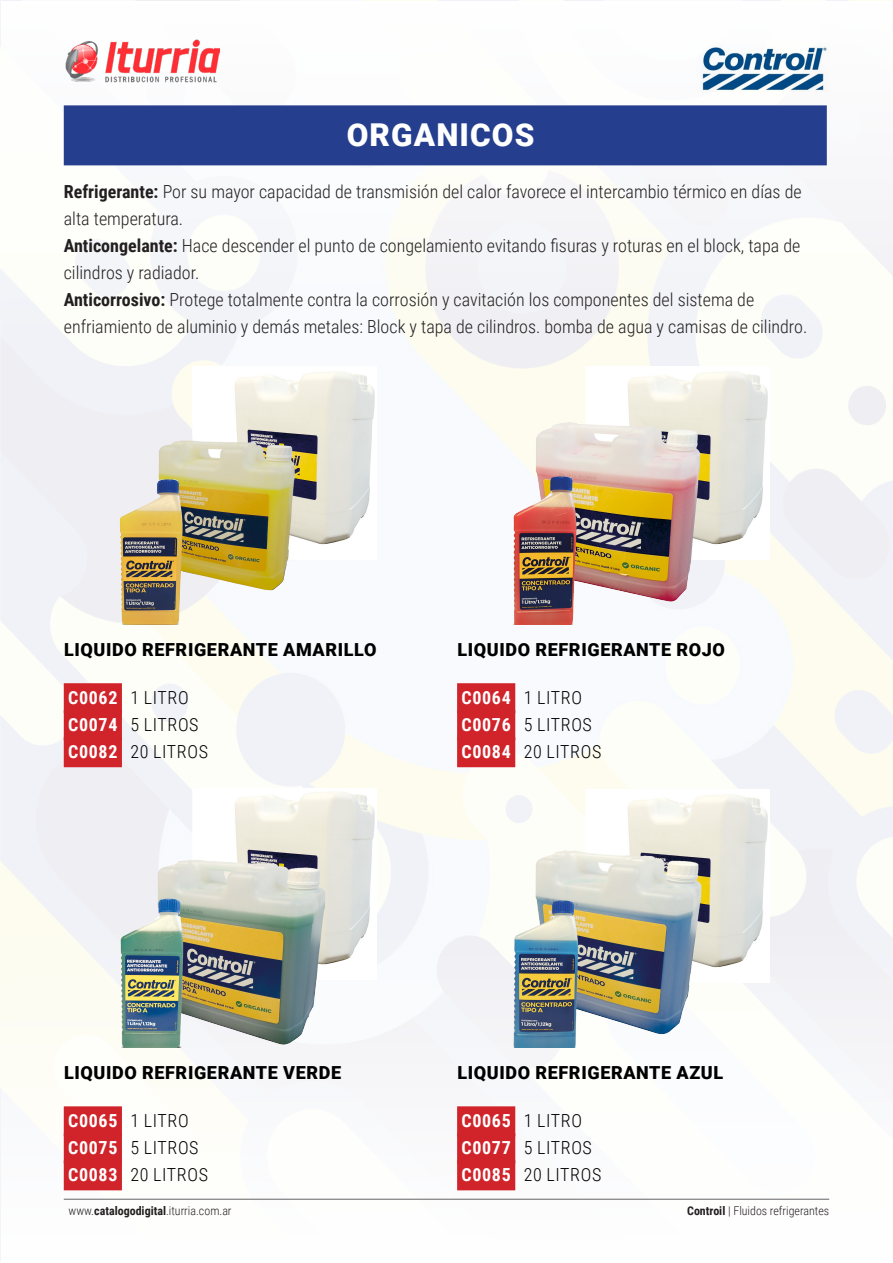
<style>
.page{position:relative;width:893px;height:1263px;background:#fff}
.page>*{position:absolute;margin:0;border:0;box-sizing:border-box;transform-origin:0 0}
.t1{font:900 31.5px "Roboto";letter-spacing:.035em;color:#fff}
.t2{font:300 18px/27px "Roboto Condensed";color:#231f20}
.t3{font:300 18px "Roboto Condensed";letter-spacing:.035em;color:#000}
.t4{font:900 18px "Roboto";letter-spacing:.035em;color:#000}
.t5{font:300 12px "Roboto Condensed";color:#231f20}
.s1{font-weight:700}
.s2{font-weight:700;color:#fff}
</style>
<div class="page">
<hr style="left:64px;top:1199px;width:765px;height:1px;background:#636366">
<img style="left:702px;top:47px;width:125px;height:45px">
<img style="left:65px;top:39px;width:155px;height:44px">
<div style="left:64px;top:683px;width:58px;height:30px;background:#d1232a"></div>
<div style="left:64px;top:710px;width:58px;height:30px;background:#d1232a"></div>
<div style="left:64px;top:737px;width:58px;height:30px;background:#d1232a"></div>
<div style="left:64px;top:105px;width:763px;height:60px;background:#253f8e"></div>
<img style="left:116px;top:366px;width:260px;height:259px">
<div style="left:64px;top:1106px;width:58px;height:30px;background:#d1232a"></div>
<div style="left:64px;top:1133px;width:58px;height:30px;background:#d1232a"></div>
<div style="left:64px;top:1160px;width:58px;height:30px;background:#d1232a"></div>
<img style="left:116px;top:789px;width:260px;height:258px">
<div style="left:457px;top:683px;width:58px;height:30px;background:#d1232a"></div>
<div style="left:457px;top:710px;width:58px;height:30px;background:#d1232a"></div>
<div style="left:457px;top:737px;width:58px;height:30px;background:#d1232a"></div>
<img style="left:510px;top:366px;width:260px;height:259px">
<div style="left:457px;top:1106px;width:58px;height:30px;background:#d1232a"></div>
<div style="left:457px;top:1133px;width:58px;height:30px;background:#d1232a"></div>
<div style="left:457px;top:1160px;width:58px;height:30px;background:#d1232a"></div>
<img style="left:510px;top:789px;width:260px;height:259px">
<p class="t1" style="left:347px;top:113px;width:189px">ORGANICOS</p>
<p class="t2" style="left:64px;top:177px;width:739px"><span class="s1">Refrigerante:</span> Por su mayor capacidad de transmisión del calor favorece el intercambio térmico en días de alta temperatura.</p>
<p class="t2" style="left:64px;top:231px;width:738px"><span class="s1">Anticongelante:</span> Hace descender el punto de congelamiento evitando fisuras y roturas en el block, tapa de cilindros y radiador.</p>
<p class="t2" style="left:64px;top:285px;width:692px"><span class="s1">Anticorrosivo:</span> Protege totalmente contra la corrosión y cavitación los componentes del sistema de</p>
<p class="t2" style="left:64px;top:312px;width:745px">enfriamiento de aluminio y demás metales: Block y tapa de cilindros. bomba de agua y camisas de cilindro.</p>
<p class="t4" style="left:64px;top:637px;width:314px">LIQUIDO REFRIGERANTE AMARILLO</p>
<p class="t3" style="left:68px;top:685px;width:122px"><span class="s2">C0062</span> 1 LITRO</p>
<p class="t3" style="left:68px;top:712px;width:132px"><span class="s2">C0074</span> 5 LITROS</p>
<p class="t3" style="left:68px;top:739px;width:141px"><span class="s2">C0082</span> 20 LITROS</p>
<p class="t4" style="left:457px;top:637px;width:269px">LIQUIDO REFRIGERANTE ROJO</p>
<p class="t3" style="left:462px;top:685px;width:122px"><span class="s2">C0064</span> 1 LITRO</p>
<p class="t3" style="left:462px;top:712px;width:132px"><span class="s2">C0076</span> 5 LITROS</p>
<p class="t3" style="left:462px;top:739px;width:141px"><span class="s2">C0084</span> 20 LITROS</p>
<p class="t4" style="left:64px;top:1060px;width:278px">LIQUIDO REFRIGERANTE VERDE</p>
<p class="t3" style="left:68px;top:1108px;width:122px"><span class="s2">C0065</span> 1 LITRO</p>
<p class="t3" style="left:68px;top:1135px;width:132px"><span class="s2">C0075</span> 5 LITROS</p>
<p class="t3" style="left:68px;top:1162px;width:141px"><span class="s2">C0083</span> 20 LITROS</p>
<p class="t4" style="left:457px;top:1060px;width:267px">LIQUIDO REFRIGERANTE AZUL</p>
<p class="t3" style="left:462px;top:1108px;width:122px"><span class="s2">C0065</span> 1 LITRO</p>
<p class="t3" style="left:462px;top:1135px;width:132px"><span class="s2">C0077</span> 5 LITROS</p>
<p class="t3" style="left:462px;top:1162px;width:141px"><span class="s2">C0085</span> 20 LITROS</p>
<p class="t5" style="left:69px;top:1202px;width:165px">www.<span class="s1">catalogodigital</span>.iturria.com.ar</p>
<p class="t5" style="left:687px;top:1202px;width:144px"><span class="s1">Controil</span> | Fluidos refrigerantes</p>
</div>
